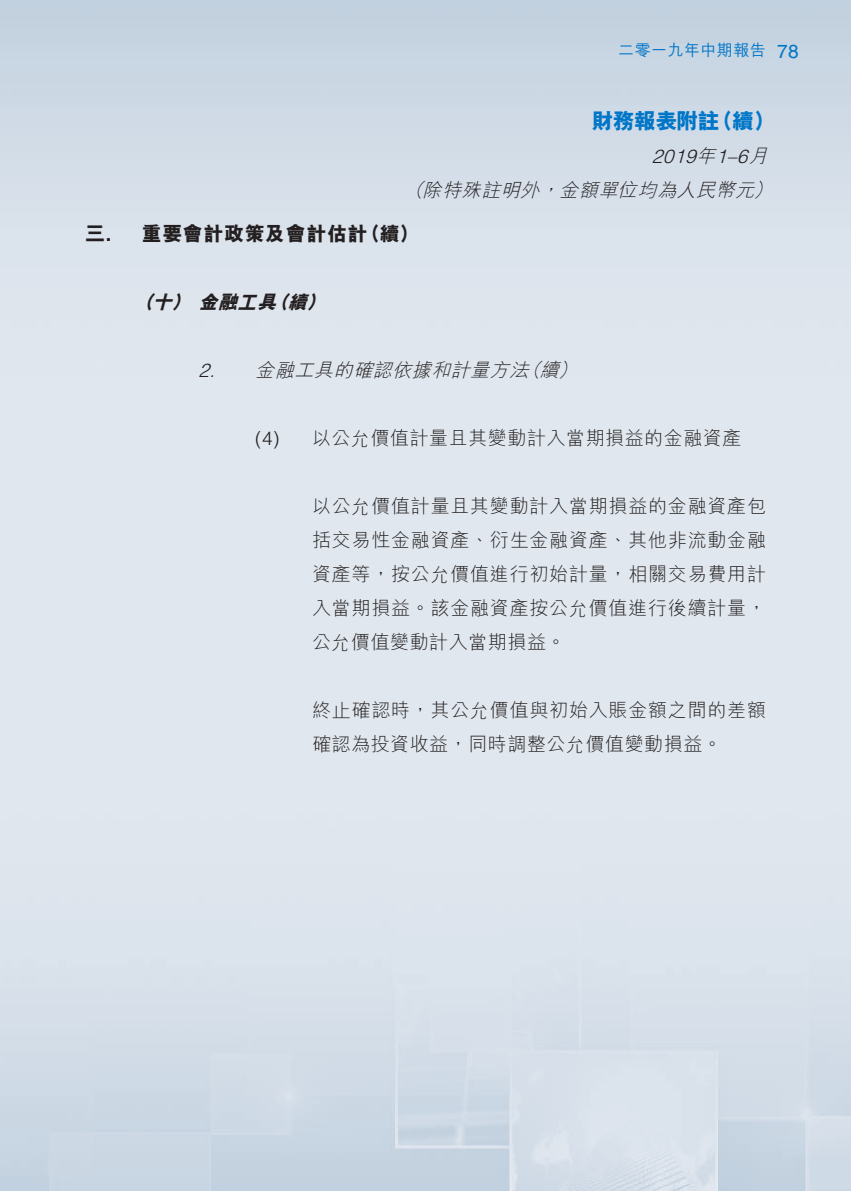
<style>
.page{position:relative;width:851px;height:1191px;background:#fff}
.page>*{position:absolute;margin:0;border:0;box-sizing:border-box;transform-origin:0 0}
.t1{font:800 22px "M Hei HK";letter-spacing:-.035em;color:#0076c8}
.t2{font:800 20px "M Hei HK";letter-spacing:.03em;color:#231f20}
.t3{font:300 19px/34px "M Hei HK";letter-spacing:.035em;color:#231f20;text-align:justify}
.t4{font:italic 300 19px "M Hei HK";color:#231f20}
.t5{font:italic 300 19px "Helvetica LT Std";color:#231f20}
.t6{font:italic 800 19px "M Hei HK";color:#231f20}
.t7{font:300 19px "Helvetica LT Std";color:#231f20}
.t8{font:19px "Helvetica LT Std";color:#0076c8}
.t9{font:500 16px "M Hei HK";letter-spacing:.03em;color:#0076c8}
.s1{font-family:"Helvetica LT Std";font-weight:700}
.s2{font-family:"M Hei HK"}
</style>
<div class="page">
<p class="t2" style="left:85px;top:224px;width:28px">三<span class="s1">.</span></p>
<p class="t9" style="left:618px;top:39px;width:149px">二零一九年中期報告</p>
<p class="t8" style="left:777px;top:40px;width:23px">78</p>
<p class="t1" style="left:711px;top:110px;width:65px">（續(</p>
<p class="t1" style="left:591px;top:110px;width:130px">財務報表附註</p>
<p class="t5" style="left:715px;top:145px;width:58px"><span class="s2">月</span>6–1</p>
<p class="t4" style="left:696px;top:147px;width:26px">年</p>
<p class="t5" style="left:651px;top:145px;width:52px">2019</p>
<p class="t4" style="left:404px;top:180px;width:26px">（</p>
<p class="t4" style="left:753px;top:180px;width:26px">(</p>
<p class="t4" style="left:559px;top:180px;width:201px">金額單位均為人民幣元</p>
<p class="t4" style="left:422px;top:180px;width:123px">除特殊註明外</p>
<p class="t4" style="left:539px;top:180px;width:26px">，</p>
<p class="t2" style="left:142px;top:224px;width:227px">重要會計政策及會計估計</p>
<p class="t2" style="left:361px;top:224px;width:59px">（續(</p>
<p class="t6" style="left:135px;top:293px;width:25px">（</p>
<p class="t6" style="left:171px;top:293px;width:142px">）金融工具續</p>
<p class="t6" style="left:270px;top:293px;width:25px">（</p>
<p class="t6" style="left:306px;top:293px;width:25px">(</p>
<p class="t6" style="left:153px;top:293px;width:25px">十</p>
<p class="t5" style="left:198px;top:359px;width:24px">2.</p>
<p class="t4" style="left:255px;top:360px;width:310px">金融工具的確認依據和計量方法續</p>
<p class="t4" style="left:521px;top:360px;width:26px">（</p>
<p class="t4" style="left:557px;top:360px;width:26px">(</p>
<p class="t7" style="left:255px;top:427px;width:26px">4( )</p>
<p class="t3" style="left:312px;top:421px;width:431px">以公允價值計量且其變動計入當期損益的金融資產</p>
<p class="t3" style="left:312px;top:489px;width:455px">以公允價值計量且其變動計入當期損益的金融資產包括交易性金融資產、衍生金融資產、其他非流動金融資產等，按公允價值進行初始計量，相關交易費用計入當期損益。該金融資產按公允價值進行後續計量，公允價值變動計入當期損益。</p>
<p class="t3" style="left:312px;top:693px;width:455px">終止確認時，其公允價值與初始入賬金額之間的差額確認為投資收益，同時調整公允價值變動損益。</p>
</div>
